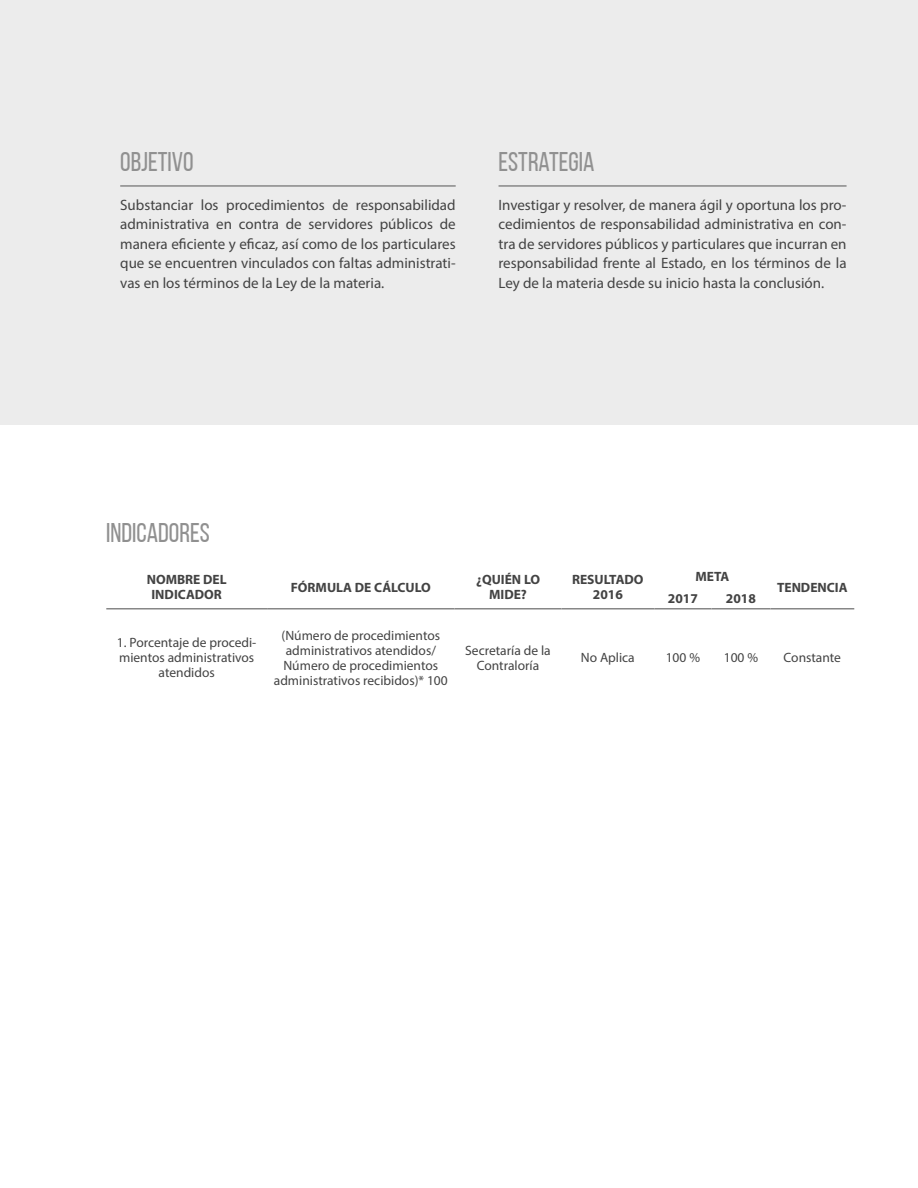
<style>
.page{position:relative;width:918px;height:1188px;background:#fff}
.page>*{position:absolute;margin:0;border:0;box-sizing:border-box;transform-origin:0 0}
.OBJETIVOS{font:27px "Bebas Neue";color:#909090}
.TEXTO{font:15px/19.5px "Myriad Pro";color:#434343;text-align:justify}
.tablas{font:13.5px/15px "Myriad Pro";color:#434343;text-align:center}
.tablas-2{font:700 13.5px/15px "Myriad Pro";color:#434343;text-align:center}
</style>
<div class="page">
<div style="left:0;top:0;width:918px;height:424px;background:#ececec"></div>
<hr style="left:120px;top:185px;width:336px;height:2px;background:#878787">
<hr style="left:499px;top:185px;width:348px;height:2px;background:#878787">
<hr style="left:106px;top:608px;width:161px;height:2px;background:#878787">
<hr style="left:267px;top:608px;width:188px;height:2px;background:#878787">
<hr style="left:455px;top:608px;width:106px;height:2px;background:#878787">
<hr style="left:561px;top:608px;width:93px;height:2px;background:#878787">
<hr style="left:654px;top:608px;width:58px;height:2px;background:#878787">
<hr style="left:712px;top:608px;width:58px;height:2px;background:#878787">
<hr style="left:770px;top:608px;width:84px;height:2px;background:#878787">
<p class="OBJETIVOS" style="left:120px;top:147px;width:75px">OBJETIVO</p>
<p class="TEXTO" style="left:120px;top:195px;width:337px">Substanciar los procedimientos de responsabilidad administrativa en contra de servidores públicos de manera eficiente y eficaz, así como de los particulares que se encuentren vinculados con faltas administrati&shy;vas en los términos de la Ley de la materia.</p>
<p class="OBJETIVOS" style="left:499px;top:147px;width:97px">ESTRATEGIA</p>
<p class="TEXTO" style="left:499px;top:195px;width:350px">Investigar y resolver, de manera ágil y oportuna los pro&shy;cedimientos de responsabilidad administrativa en con&shy;tra de servidores públicos y particulares que incurran en responsabilidad frente al Estado, en los términos de la Ley de la materia desde su inicio hasta la conclusión.</p>
<p class="OBJETIVOS" style="left:106px;top:518px;width:105px">INDICADORES</p>
<p class="tablas-2" style="left:147px;top:572px;width:82px">NOMBRE DEL<br>INDICADOR</p>
<p class="tablas-2" style="left:291px;top:579px;width:142px">FÓRMULA DE CÁLCULO</p>
<p class="tablas-2" style="left:476px;top:572px;width:66px">¿QUIÉN LO<br>MIDE?</p>
<p class="tablas-2" style="left:572px;top:572px;width:73px">RESULTADO<br>2016</p>
<p class="tablas-2" style="left:695px;top:568px;width:35px">META</p>
<p class="tablas-2" style="left:668px;top:590px;width:31px">2017</p>
<p class="tablas-2" style="left:726px;top:590px;width:31px">2018</p>
<p class="tablas-2" style="left:777px;top:579px;width:72px">TENDENCIA</p>
<p class="tablas" style="left:117px;top:635px;width:141px">1. Porcentaje de procedi&shy;mientos administrativos atendidos</p>
<p class="tablas" style="left:274px;top:628px;width:175px">(Número de procedimientos administrativos atendidos/<br>Número de procedimientos administrativos recibidos)* 100</p>
<p class="tablas" style="left:465px;top:643px;width:87px">Secretaría de la<br>Contraloría</p>
<p class="tablas" style="left:581px;top:650px;width:55px">No Aplica</p>
<p class="tablas" style="left:666px;top:650px;width:36px">100 %</p>
<p class="tablas" style="left:724px;top:650px;width:36px">100 %</p>
<p class="tablas" style="left:784px;top:650px;width:59px">Constante</p>
</div>
